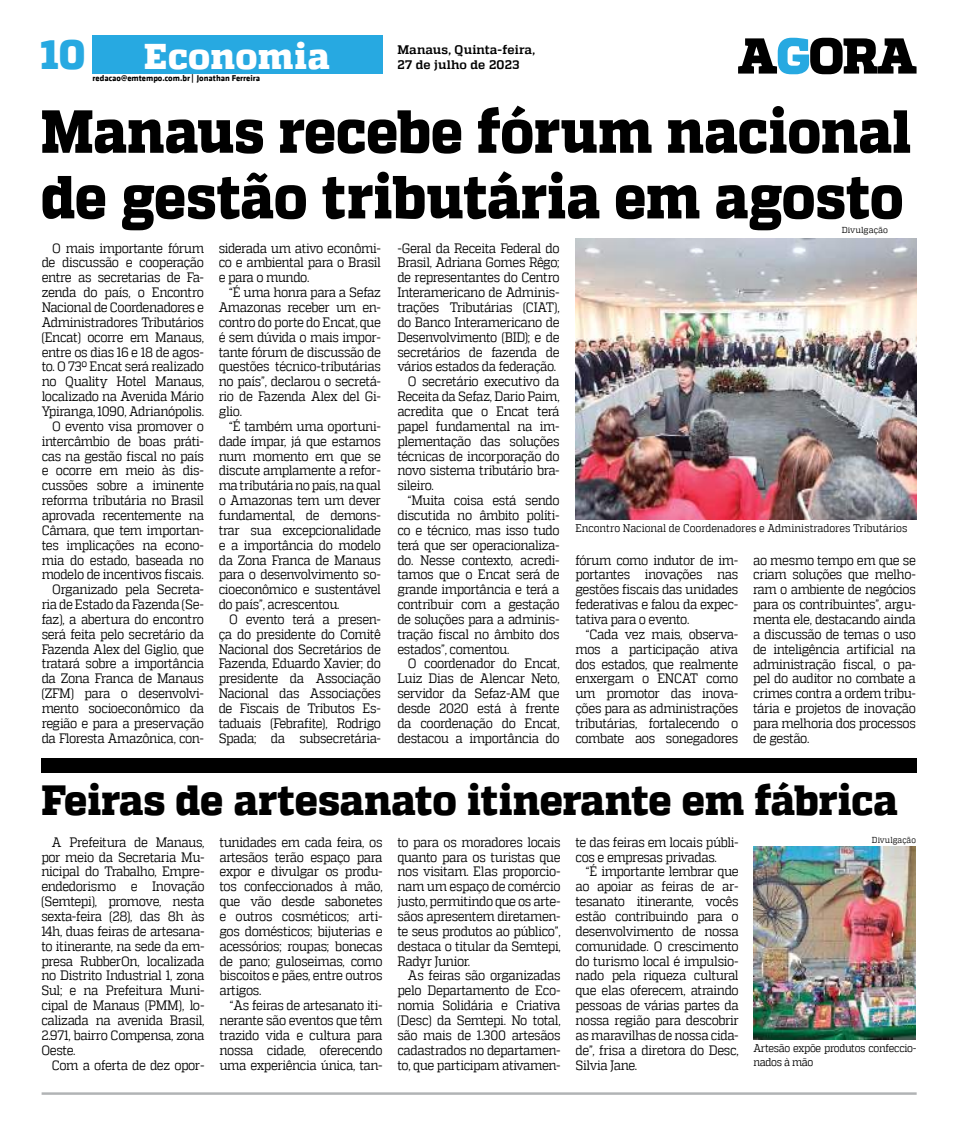
<style>
.page{position:relative;width:957px;height:1134px;background:#fff}
.page>*{position:absolute;margin:0;border:0;box-sizing:border-box;transform-origin:0 0}
.t1{font:800 60.62px/65.6px "MW Quadon";letter-spacing:-.005em;color:#000;scale:.9 1}
.t2{font:800 42.12px "MW Quadon";letter-spacing:-.005em;color:#000;scale:.94 1}
.t3{font:800 40.88px "MW Quadon";color:#27a9e1}
.t4{font:800 35.75px "MW Quadon";letter-spacing:.015em;color:#fff}
.t5{font:13.62px/14.9px "MW Quadon";letter-spacing:-.035em;color:#000;text-align:justify;scale:.9 1}
.t6{font:700 12.38px "MW Quadon";letter-spacing:.015em;color:#000}
.t7{font:11.12px "MW Quadon";letter-spacing:-.015em;color:#000;scale:.9 1}
.t8{font:11.12px/13.4px "MW Quadon";letter-spacing:-.035em;color:#000;scale:.9 1}
.t9{font:700 8.62px "MW Klavika Bd";color:#000}
.t10{font:8.62px "MW Quadon";letter-spacing:.01em;color:#000;scale:.95 1}
.t11{font:8.62px "MW Quadon";letter-spacing:.01em;color:#000;scale:.9 1}
.s1{font-size:31px}
</style>
<div class="page">
<hr style="left:42px;top:1092px;width:874px;height:3px;background:#b1b3b5">
<img style="left:575px;top:238px;width:341px;height:282px">
<div style="left:42px;top:757px;width:874px;height:15px;background:#000"></div>
<img style="left:753px;top:847px;width:163px;height:193px">
<svg style="left:738px;top:38px;width:178px;height:36px"></svg>
<div style="left:92px;top:35px;width:291px;height:39px;background:#27a9e1"></div>
<h3 class="t3" style="left:41px;top:31px;width:46px">10</h3>
<h3 class="t4" style="left:144px;top:36px;width:238px">Economia <span class="s1">s</span></h3>
<p class="t9" style="left:93px;top:72px;width:169px">redacao@emtempo.com.br | Jonathan Ferreira</p>
<p class="t6" style="left:397px;top:43px;width:139px">Manaus, Quinta-feira,</p>
<p class="t6" style="left:397px;top:58px;width:124px">27 de julho de 2023</p>
<h1 class="t1" style="left:41px;top:100px;width:968px">Manaus recebe fórum nacional de gestão tributária em agosto</h1>
<p class="t10" style="left:841px;top:225px;width:50px">Divulgação</p>
<p class="t5" style="left:42px;top:240px;width:182px;text-align:right">O mais importante fórum de discussão e cooperação entre as secretarias de Fa&shy;zenda do país, o Encontro<br>Nacional de Coordenadores e<br>Administradores Tributários (Encat) ocorre em Manaus, entre os dias 16 e 18 de agos&shy;to. O 73º Encat será realizado no Quality Hotel Manaus, localizado na Avenida Mário<br>Ypiranga, 1090, Adrianópolis.<br>O evento visa promover o intercâmbio de boas práti&shy;cas na gestão fiscal no país e ocorre em meio às dis&shy;cussões sobre a iminente reforma tributária no Brasil aprovada recentemente na<br>Câmara, que tem importan&shy;tes implicações na econo&shy;mia do estado, baseada no modelo de incentivos fiscais.<br>Organizado pela Secreta&shy;ria de Estado da Fazenda (Se&shy;faz), a abertura do encontro será feita pelo secretário da<br>Fazenda Alex del Giglio, que tratará sobre a importância da Zona Franca de Manaus (ZFM) para o desenvolvi&shy;mento socioeconômico da região e para a preservação da Floresta Amazônica, con-</p>
<p class="t5" style="left:219px;top:240px;width:182px">siderada um ativo econômi&shy;co e ambiental para o Brasil e para o mundo.</p>
<p class="t5" style="left:219px;top:285px;width:182px;text-indent:10px">“É uma honra para a Sefaz Amazonas receber um en&shy;contro do porte do Encat, que é sem dúvida o mais impor&shy;tante fórum de discussão de questões técnico-tributárias no país”, declarou o secretá&shy;rio de Fazenda Alex del Gi&shy;glio.</p>
<p class="t5" style="left:219px;top:418px;width:182px;text-indent:10px">“É também uma oportuni&shy;dade ímpar, já que estamos num momento em que se discute amplamente a refor&shy;ma tributária no país, na qual o Amazonas tem um dever fundamental, de demons&shy;trar sua excepcionalidade e a importância do modelo da Zona Franca de Manaus para o desenvolvimento so&shy;cioeconômico e sustentável do país”, acrescentou.</p>
<p class="t5" style="left:219px;top:612px;width:182px;text-indent:10px">O evento terá a presen&shy;ça do presidente do Comitê Nacional dos Secretários de Fazenda, Eduardo Xavier; do presidente da Associação Nacional das Associações de Fiscais de Tributos Es&shy;taduais (Febrafite), Rodrigo Spada; da subsecretária-</p>
<p class="t5" style="left:397px;top:240px;width:182px">-Geral da Receita Federal do</p>
<p class="t5" style="left:397px;top:255px;width:182px">Brasil, Adriana Gomes Rêgo;</p>
<p class="t5" style="left:397px;top:270px;width:182px">de representantes do Centro</p>
<p class="t5" style="left:397px;top:285px;width:182px">Interamericano de Adminis-</p>
<p class="t5" style="left:397px;top:300px;width:182px">trações Tributárias (CIAT),</p>
<p class="t5" style="left:397px;top:315px;width:182px">do Banco Interamericano de</p>
<p class="t5" style="left:397px;top:329px;width:182px">Desenvolvimento (BID); e de</p>
<p class="t5" style="left:397px;top:344px;width:182px">secretários de fazenda de</p>
<p class="t5" style="left:397px;top:359px;width:178px">vários estados da federação.</p>
<p class="t5" style="left:408px;top:374px;width:170px">O secretário executivo da</p>
<p class="t5" style="left:397px;top:389px;width:182px">Receita da Sefaz, Dario Paim,</p>
<p class="t5" style="left:397px;top:404px;width:182px">acredita que o Encat terá</p>
<p class="t5" style="left:397px;top:418px;width:182px">papel fundamental na im-</p>
<p class="t5" style="left:397px;top:433px;width:182px">plementação das soluções</p>
<p class="t5" style="left:397px;top:448px;width:182px">técnicas de incorporação do</p>
<p class="t5" style="left:397px;top:463px;width:182px">novo sistema tributário bra-</p>
<p class="t5" style="left:397px;top:478px;width:42px">sileiro.</p>
<p class="t5" style="left:408px;top:493px;width:170px">“Muita coisa está sendo</p>
<p class="t5" style="left:397px;top:508px;width:182px">discutida no âmbito políti-</p>
<p class="t5" style="left:397px;top:522px;width:182px">co e técnico, mas isso tudo</p>
<p class="t5" style="left:397px;top:537px;width:182px">terá que ser operacionaliza-</p>
<p class="t5" style="left:397px;top:552px;width:182px">do. Nesse contexto, acredi-</p>
<p class="t5" style="left:397px;top:567px;width:182px">tamos que o Encat será de</p>
<p class="t5" style="left:397px;top:582px;width:182px">grande importância e terá a</p>
<p class="t5" style="left:397px;top:597px;width:182px">contribuir com a gestação</p>
<p class="t5" style="left:397px;top:612px;width:182px">de soluções para a adminis-</p>
<p class="t5" style="left:397px;top:626px;width:182px">tração fiscal no âmbito dos</p>
<p class="t5" style="left:397px;top:641px;width:126px">estados”, comentou.</p>
<p class="t5" style="left:408px;top:656px;width:170px">O coordenador do Encat,</p>
<p class="t5" style="left:397px;top:671px;width:182px">Luiz Dias de Alencar Neto,</p>
<p class="t5" style="left:397px;top:686px;width:182px">servidor da Sefaz-AM que</p>
<p class="t5" style="left:397px;top:701px;width:182px">desde 2020 está à frente</p>
<p class="t5" style="left:397px;top:716px;width:182px">da coordenação do Encat,</p>
<p class="t5" style="left:397px;top:730px;width:182px">destacou a importância do</p>
<p class="t7" style="left:575px;top:522px;width:370px">Encontro Nacional de Coordenadores e Administradores Tributários</p>
<p class="t5" style="left:575px;top:552px;width:182px">fórum como indutor de im&shy;portantes inovações nas gestões fiscais das unidades federativas e falou da expec&shy;tativa para o evento.</p>
<p class="t5" style="left:575px;top:626px;width:182px;text-indent:10px">“Cada vez mais, observa&shy;mos a participação ativa dos estados, que realmente enxergam o ENCAT como um promotor das inova&shy;ções para as administrações tributárias, fortalecendo o combate aos sonegadores</p>
<p class="t5" style="left:753px;top:552px;width:182px">ao mesmo tempo em que se criam soluções que melho&shy;ram o ambiente de negócios para os contribuintes”, argu&shy;menta ele, destacando ainda a discussão de temas o uso de inteligência artificial na administração fiscal, o pa&shy;pel do auditor no combate a crimes contra a ordem tribu&shy;tária e projetos de inovação para melhoria dos processos de gestão.</p>
<h2 class="t2" style="left:42px;top:775px;width:912px">Feiras de artesanato itinerante em fábrica</h2>
<p class="t5" style="left:41px;top:834px;width:183px;text-indent:10px">A Prefeitura de Manaus, por meio da Secretaria Mu&shy;nicipal do Trabalho, Empre&shy;endedorismo e Inovação (Semtepi), promove, nesta sexta-feira (28), das 8h às 14h, duas feiras de artesana&shy;to itinerante, na sede da em&shy;presa RubberOn, localizada no Distrito Industrial 1, zona Sul; e na Prefeitura Muni&shy;cipal de Manaus (PMM), lo&shy;calizada na avenida Brasil, 2.971, bairro Compensa, zona Oeste.</p>
<p class="t5" style="left:52px;top:1057px;width:171px">Com a oferta de dez opor-</p>
<p class="t5" style="left:219px;top:834px;width:183px">tunidades em cada feira, os artesãos terão espaço para expor e divulgar os produ&shy;tos confeccionados à mão, que vão desde sabonetes e outros cosméticos; arti&shy;gos domésticos; bijuterias e acessórios; roupas; bonecas de pano; guloseimas, como biscoitos e pães, entre outros artigos.</p>
<p class="t5" style="left:219px;top:998px;width:183px;text-indent:10px">“As feiras de artesanato iti&shy;nerante são eventos que têm trazido vida e cultura para nossa cidade, oferecendo uma experiência única, tan-</p>
<p class="t5" style="left:397px;top:834px;width:183px">to para os moradores locais quanto para os turistas que nos visitam. Elas proporcio&shy;nam um espaço de comércio justo, permitindo que os arte&shy;sãos apresentem diretamen&shy;te seus produtos ao público”, destaca o titular da Semtepi, Radyr Junior.</p>
<p class="t5" style="left:397px;top:968px;width:183px;text-indent:10px">As feiras são organizadas pelo Departamento de Eco&shy;nomia Solidária e Criativa (Desc) da Semtepi. No total, são mais de 1.300 artesãos cadastrados no departamen&shy;to, que participam ativamen-</p>
<p class="t5" style="left:575px;top:834px;width:183px">te das feiras em locais públi&shy;cos e empresas privadas.</p>
<p class="t5" style="left:575px;top:864px;width:183px;text-indent:10px">“É importante lembrar que ao apoiar as feiras de ar&shy;tesanato itinerante, vocês estão contribuindo para o desenvolvimento de nossa comunidade. O crescimento do turismo local é impulsio&shy;nado pela riqueza cultural que elas oferecem, atraindo pessoas de várias partes da nossa região para descobrir as maravilhas de nossa cida&shy;de”, frisa a diretora do Desc, Silvia Jane.</p>
<p class="t11" style="left:872px;top:835px;width:51px">Divulgação</p>
<p class="t8" style="left:753px;top:1042px;width:183px">Artesão expõe produtos confeccio&shy;nados à mão</p>
</div>
